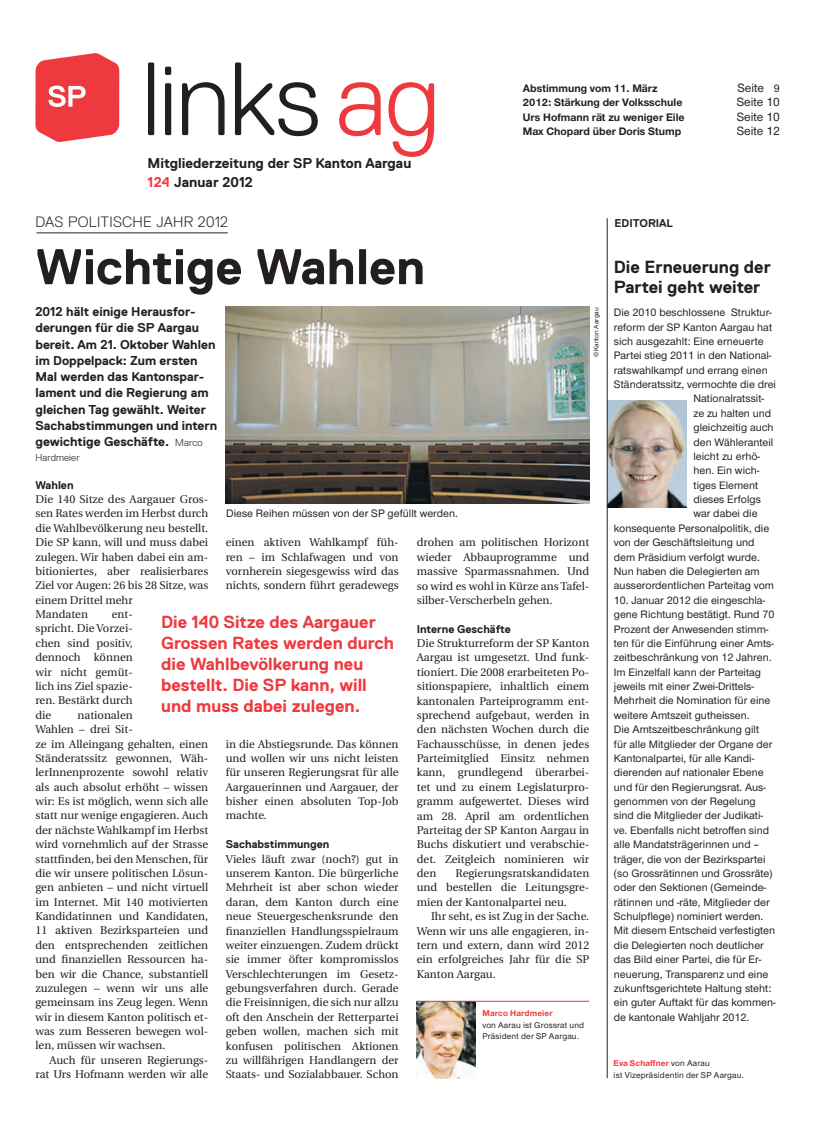
<style>
.page{position:relative;width:833px;height:1134px;background:#fff}
.page>*{position:absolute;margin:0;border:0;box-sizing:border-box;transform-origin:0 0}
.t1{font:300 103.75px "Replica";color:#231f20}
.t2{font:700 50px "Replica";color:#231f20}
.t3{font:700 17.5px/21px "Replica";color:#ee3a3e}
.t4{font:700 17.5px/20px "Replica";color:#231f20}
.t5{font:300 15px "Replica";letter-spacing:.015em;color:#231f20}
.t6{font:700 14.25px/18.8px "Replica";color:#231f20}
.t7{font:700 12.75px/16.2px "Replica";color:#231f20}
.t8{font:500 12.5px "Nimbus San Nov";color:#231f20}
.t9{font:11.25px/14.4px "Utopia";color:#231f20;text-align:justify}
.t10{font:500 11.25px/14.4px "Nimbus San Nov";color:#231f20}
.t11{font:700 11.25px "Nimbus San Nov";color:#231f20}
.t12{font:700 11.25px "Replica";color:#231f20}
.t13{font:300 10px "Replica";color:#231f20}
.t14{font:500 8.75px/11.9px "Nimbus San Nov";letter-spacing:.02em;color:#231f20}
.t15{font:700 8.75px "Nimbus San Nov";letter-spacing:.02em;color:#ee3a3e}
.t16{font:500 6.88px "Nimbus San Nov";color:#231f20}
.s1{color:#ee3a3e}
.s2{font-size:11.25px}
.s3{font-weight:300;font-size:10px}
.s4{font-weight:700;color:#ee3a3e}
</style>
<div class="page">
<img style="left:608px;top:401px;width:78px;height:106px">
<hr style="left:607px;top:218px;width:1px;height:860px;background:#231f20">
<hr style="left:36px;top:233px;width:192px;height:1px;background:#231f20">
<img style="left:416px;top:1002px;width:59px;height:76px">
<hr style="left:416px;top:1001px;width:173px;height:1px;background:#ee3a3e">
<img style="left:226px;top:307px;width:363px;height:196px">
<svg style="left:35px;top:53px;width:84px;height:89px;background:#f05a5d"></svg>
<h1 class="t1" style="left:142px;top:42px;width:300px">links <span class="s1">ag</span></h1>
<p class="t6" style="left:147px;top:154px;width:265px">Mitgliederzeitung der SP Kanton Aargau<br><span class="s1">124</span> Januar 2012</p>
<p class="t11" style="left:523px;top:82px;width:136px">Abstimmung vom 11. März</p>
<p class="t8" style="left:737px;top:81px;width:44px">Seite <span class="s2">9</span></p>
<p class="t11" style="left:523px;top:96px;width:161px">2012: Stärkung der Volksschule</p>
<p class="t8" style="left:737px;top:95px;width:45px">Seite 10</p>
<p class="t11" style="left:523px;top:110px;width:163px">Urs Hofmann rät zu weniger Eile</p>
<p class="t8" style="left:737px;top:109px;width:45px">Seite 10</p>
<p class="t11" style="left:523px;top:125px;width:160px">Max Chopard über Doris Stump</p>
<p class="t8" style="left:737px;top:124px;width:45px">Seite 12</p>
<h3 class="t5" style="left:35px;top:214px;width:194px">Das politische Jahr 2012</h3>
<h2 class="t2" style="left:35px;top:239px;width:391px">Wichtige Wahlen</h2>
<p class="t7" style="left:35px;top:304px;width:183px">2012 hält einige Herausfor&shy;derungen für die SP Aargau bereit. Am 21. Oktober Wahlen im Doppelpack: Zum ersten<br>Mal werden das Kantonspar&shy;lament und die Regierung am gleichen Tag gewählt. Weiter<br>Sachabstimmungen und intern gewichtige Geschäfte. <span class="s3">Marco</span></p>
<p class="t13" style="left:35px;top:452px;width:46px">Hardmeier</p>
<p class="t12" style="left:35px;top:479px;width:40px">Wahlen</p>
<p class="t9" style="left:35px;top:492px;width:174px;text-align:left">Die 140 Sitze des Aargauer Gros&shy;sen Rates werden im Herbst durch die Wahlbevölkerung neu bestellt.<br>Die SP kann, will und muss dabei zulegen. Wir haben dabei ein am&shy;bitioniertes, aber realisierbares<br>Ziel vor Augen: 26 bis 28 Sitze, was einem Drittel mehr<br>Mandaten</p>
<p class="t16" style="left:592px;top:357px;width:51px;rotate:-90deg">©Kanton Aargau</p>
<p class="t10" style="left:226px;top:506px;width:233px">Diese Reihen müssen von der sp gefüllt werden.</p>
<p class="t9" style="left:226px;top:535px;width:174px">einen aktiven Wahlkampf füh&shy;ren – im Schlafwagen und von vornherein siegesgewiss wird das nichts, sondern führt geradewegs</p>
<p class="t9" style="left:417px;top:536px;width:174px">drohen am politischen Horizont wieder Abbauprogramme und massive Sparmassnahmen. Und so wird es wohl in Kürze ans Tafel&shy;silber-Verscherbeln gehen.</p>
<p class="t12" style="left:417px;top:622px;width:96px">I nterne Geschäfte</p>
<p class="t9" style="left:417px;top:636px;width:174px;text-align:left">Die Strukturreform der SP Kanton<br>Aargau ist umgesetzt. Und funk&shy;tioniert. Die 2008 erarbeiteten Po&shy;sitionspapiere, inhaltlich einem kantonalen Parteiprogramm ent&shy;sprechend aufgebaut, werden in den nächsten Wochen durch die<br>Fachausschüsse, in denen jedes<br>Parteimitglied Einsitz nehmen kann, grundlegend überarbei&shy;tet und zu einem Legislaturpro&shy;gramm aufgewertet. Dieses wird am 28. April am ordentlichen<br>Parteitag der SP Kanton Aargau in<br>Buchs diskutiert und verabschie&shy;det. Zeitgleich nominieren wir den</p>
<p class="t9" style="left:35px;top:607px;width:99px;text-indent:76px">ent&shy;spricht. Die Vorzei&shy;chen sind positiv, dennoch können wir nicht gemüt&shy;lich ins Ziel spazie&shy;ren. Bestärkt durch die</p>
<h3 class="t3" style="left:161px;top:612px;width:234px">Die 140 Sitze des Aargauer<br>Grossen Rates werden durch die Wahlbevölkerung neu bestellt. Die SP kann, will und muss dabei zulegen.</h3>
<p class="t9" style="left:35px;top:708px;width:174px;text-align:left;text-indent:42px">nationalen<br>Wahlen – drei Sit-<br>ze im Alleingang gehalten, einen<br>Ständeratssitz gewonnen, Wäh&shy;lerInnenprozente sowohl relativ als auch absolut erhöht – wissen wir: Es ist möglich, wenn sich alle statt nur wenige engagieren. Auch der nächste Wahlkampf im Herbst wird vornehmlich auf der Strasse stattfinden, bei den Menschen, für die wir unsere politischen Lösun&shy;gen anbieten – und nicht virtuell im Internet. Mit 140 motivierten<br>Kandidatinnen und Kandidaten,<br>11 aktiven Bezirksparteien und den entsprechenden zeitlichen und finanziellen Ressourcen ha&shy;ben wir die Chance, substantiell zuzulegen – wenn wir uns alle gemeinsam ins Zeug legen. Wenn wir in diesem Kanton politisch et&shy;was zum Besseren bewegen wol&shy;len, müssen wir wachsen.</p>
<p class="t9" style="left:35px;top:1053px;width:174px;text-align:right">Auch für unseren Regierungs&shy;rat Urs Hofmann werden wir alle</p>
<p class="t9" style="left:226px;top:737px;width:174px">in die Abstiegsrunde. Das können und wollen wir uns nicht leisten für unseren Regierungsrat für alle Aargauerinnen und Aargauer, der bisher einen absoluten Top-Job machte.</p>
<p class="t12" style="left:226px;top:838px;width:105px">Sachabstimmungen</p>
<p class="t9" style="left:226px;top:852px;width:174px">Vieles läuft zwar (noch?) gut in unserem Kanton. Die bürgerliche Mehrheit ist aber schon wieder daran, dem Kanton durch eine neue Steuergeschenksrunde den finanziellen Handlungsspielraum weiter einzuengen. Zudem drückt sie immer öfter kompromisslos Verschlechterungen im Gesetz&shy;gebungsverfahren durch. Gerade die Freisinnigen, die sich nur allzu oft den Anschein der Retterpartei geben wollen, machen sich mit konfusen politischen Aktionen zu willfährigen Handlangern der Staats- und Sozialabbauer. Schon</p>
<p class="t9" style="left:417px;top:866px;width:174px;text-align:left;text-indent:39px">Regierungsratskandidaten und bestellen die Leitungsgre&shy;mien der Kantonalpartei neu.</p>
<p class="t9" style="left:417px;top:909px;width:174px;text-indent:14px">Ihr seht, es ist Zug in der Sache.<br>Wenn wir uns alle engagieren, in&shy;tern und extern, dann wird 2012 ein erfolgreiches Jahr für die SP Kanton Aargau.</p>
<p class="t15" style="left:482px;top:1007px;width:72px">Marco Hardmeier</p>
<p class="t14" style="left:482px;top:1019px;width:103px">von Aarau ist Grossrat und<br>Präsident der SP Aargau.</p>
<p class="t12" style="left:614px;top:217px;width:60px">Editorial</p>
<h3 class="t4" style="left:614px;top:257px;width:158px">Die Erneuerung der<br>Partei geht weiter</h3>
<p class="t10" style="left:614px;top:305px;width:159px">Die 2010 beschlossene Struktur-</p>
<p class="t10" style="left:614px;top:320px;width:160px">reform der SP Kanton Aargau hat</p>
<p class="t10" style="left:614px;top:334px;width:151px">sich ausgezahlt: Eine erneuerte</p>
<p class="t10" style="left:614px;top:348px;width:159px">Partei stieg 2011 in den National-</p>
<p class="t10" style="left:614px;top:363px;width:155px">ratswahlkampf und errang einen</p>
<p class="t10" style="left:614px;top:377px;width:164px">Ständeratssitz, vermochte die drei</p>
<p class="t10" style="left:693px;top:391px;width:72px">Nationalratssit-</p>
<p class="t10" style="left:693px;top:406px;width:79px">ze zu halten und</p>
<p class="t10" style="left:693px;top:420px;width:82px">gleichzeitig auch</p>
<p class="t10" style="left:693px;top:435px;width:81px">den Wähleranteil</p>
<p class="t10" style="left:693px;top:449px;width:68px">leicht zu erhö-</p>
<p class="t10" style="left:693px;top:463px;width:67px">hen. Ein wich-</p>
<p class="t10" style="left:693px;top:478px;width:66px">tiges Element</p>
<p class="t10" style="left:693px;top:492px;width:69px">dieses Erfolgs</p>
<p class="t10" style="left:693px;top:506px;width:66px">war dabei die</p>
<p class="t10" style="left:614px;top:521px;width:157px">konsequente Personalpolitik, die</p>
<p class="t10" style="left:614px;top:535px;width:142px">von der Geschäftsleitung und</p>
<p class="t10" style="left:614px;top:550px;width:147px">dem Präsidium verfolgt wurde.</p>
<p class="t10" style="left:614px;top:564px;width:147px">Nun haben die Delegierten am</p>
<p class="t10" style="left:614px;top:578px;width:162px">ausserordentlichen Parteitag vom</p>
<p class="t10" style="left:614px;top:593px;width:163px">10. Januar 2012 die eingeschla&shy;gene Richtung bestätigt. Rund 70<br>Prozent der Anwesenden stimm&shy;ten für die Einführung einer Amts&shy;zeitbeschränkung von 12 Jahren.<br>Im Einzelfall kann der Parteitag jeweils mit einer Zwei-Drittels-<br>Mehrheit die Nomination für eine weitere Amtszeit gutheissen.<br>Die Amtszeitbeschränkung gilt<br>für alle Mitglieder der Organe der<br>Kantonalpartei, für alle Kandi&shy;dierenden auf nationaler Ebene und für den Regierungsrat. Aus&shy;genommen von der Regelung sind die Mitglieder der Judikati&shy;ve. Ebenfalls nicht betroffen sind alle Mandatsträgerinnen und – träger, die von der Bezirkspartei (so Grossrätinnen und Grossräte) oder den Sektionen (Gemeinde&shy;rätinnen und -räte, Mitglieder der<br>Schulpflege) nominiert werden.<br>Mit diesem Entscheid verfestigten die Delegierten noch deutlicher das Bild einer Partei, die für Er&shy;neuerung, Transparenz und eine zukunftsgerichtete Haltung steht: ein guter Auftakt für das kommen&shy;de kantonale Wahljahr 2012.</p>
<p class="t14" style="left:613px;top:1057px;width:132px"><span class="s4">Eva Schaffner</span> von Aarau<br>ist Vizepräsidentin der SP Aargau.</p>
</div>
